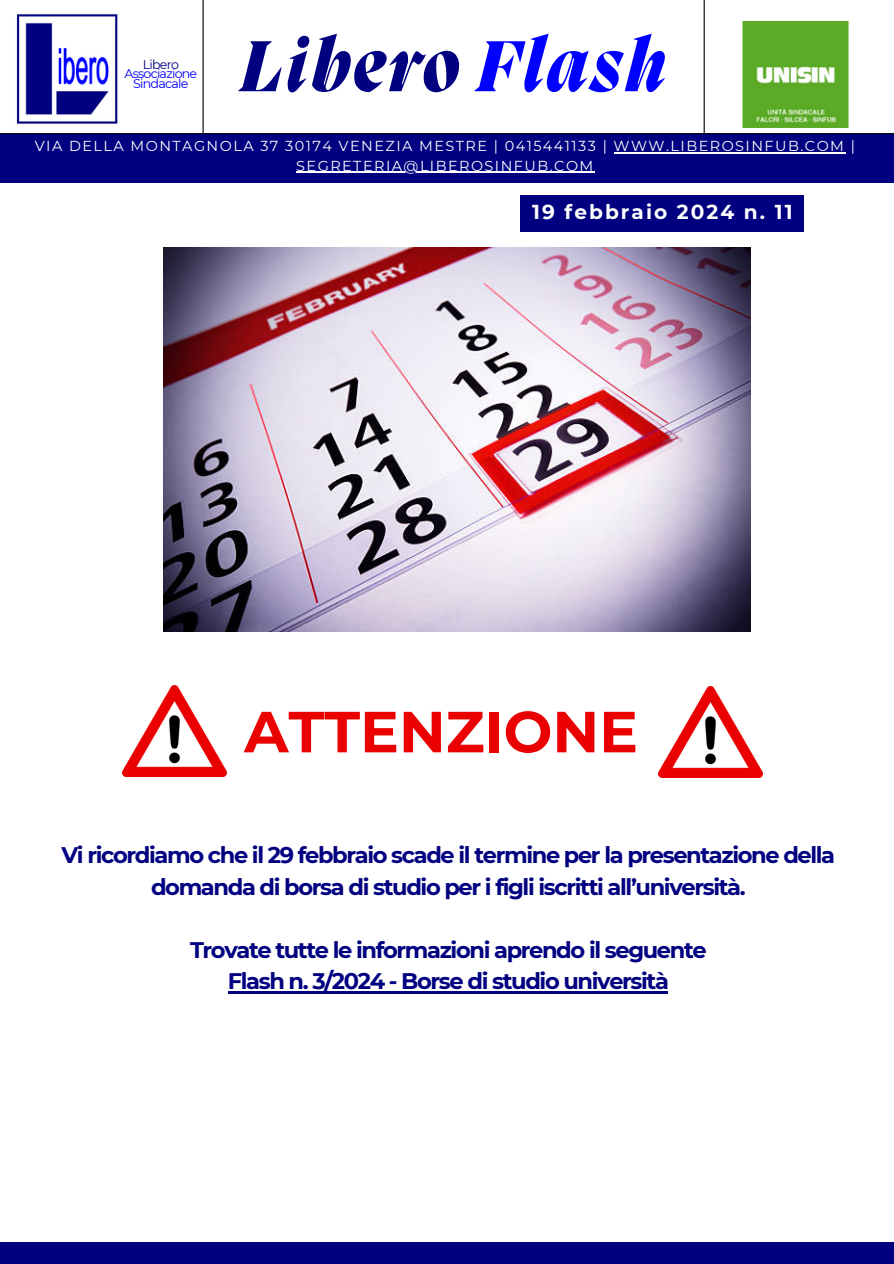
<style>
.page{position:relative;width:894px;height:1264px;background:#fff}
.page>*{position:absolute;margin:0;border:0;box-sizing:border-box;transform-origin:0 0}
.t1{font:italic 800 73.95px "Migra";letter-spacing:.04em;color:#000080}
.t2{font:700 57.9px "Montserrat";color:#ea0000}
.t3{font:700 22.5px/31.5px "Montserrat";letter-spacing:-.06em;color:#000080;text-align:center}
.t4{font:700 20.1px "Montserrat";letter-spacing:.1em;color:#fdfefd}
.t5{font:14.4px "Montserrat";letter-spacing:.1em;color:#fdfefd}
.t6{font:12.6px "Montserrat";letter-spacing:-.06em;color:#00f}
.t7{font:12.6px "Montserrat";letter-spacing:-.06em;color:#000080}
.s1{color:#00f}
</style>
<div class="page">
<img style="left:163px;top:248px;width:587px;height:383px">
<div style="left:0;top:134px;width:893px;height:48px;background:#000080"></div>
<hr style="left:0;top:133px;width:893px;height:1px;background:#000">
<hr style="left:703px;top:0;width:1px;height:133px;background:#000">
<hr style="left:202px;top:0;width:1px;height:133px;background:#000">
<img style="left:742px;top:22px;width:106px;height:105px">
<img style="left:16px;top:14px;width:102px;height:110px">
<hr style="left:613px;top:152px;width:232px;height:1px;background:#fdfefd">
<hr style="left:296px;top:172px;width:298px;height:1px;background:#fdfefd">
<div style="left:0;top:1242px;width:893px;height:21px;background:#000080"></div>
<div style="left:520px;top:195px;width:284px;height:36px;background:#000080"></div>
<hr style="left:228px;top:991px;width:439px;height:2px;background:#000080">
<img style="left:122px;top:685px;width:105px;height:92px">
<img style="left:658px;top:686px;width:104px;height:91px">
<h5 class="t7" style="left:143px;top:57px;width:38px">Libero</h5>
<h4 class="t6" style="left:124px;top:66px;width:74px">Associazione</h4>
<p class="t6" style="left:133px;top:76px;width:57px">Sindacale</p>
<p class="t1" style="left:241px;top:31px;width:427px">Libero <span class="s1">Flash</span></p>
<p class="t5" style="left:35px;top:137px;width:821px">VIA DELLA MONTAGNOLA 37 30174 VENEZIA MESTRE | 0415441133 | WWW.LIBEROSINFUB.COM |</p>
<p class="t5" style="left:296px;top:157px;width:298px">SEGRETERIA@LIBEROSINFUB.COM</p>
<p class="t4" style="left:532px;top:200px;width:262px">19 febbraio 2024 n. 11</p>
<h3 class="t2" style="left:244px;top:696px;width:395px">ATTENZIONE</h3>
<p class="t3" style="left:61px;top:839px;width:775px">Vi ricordiamo che il 29 febbraio scade il termine per la presentazione della domanda di borsa di studio per i figli iscritti all’università.</p>
<h2 class="t3" style="left:190px;top:934px;width:518px">Trovate tutte le informazioni aprendo il seguente<br>Flash n. 3/2024 - Borse di studio università</h2>
</div>
